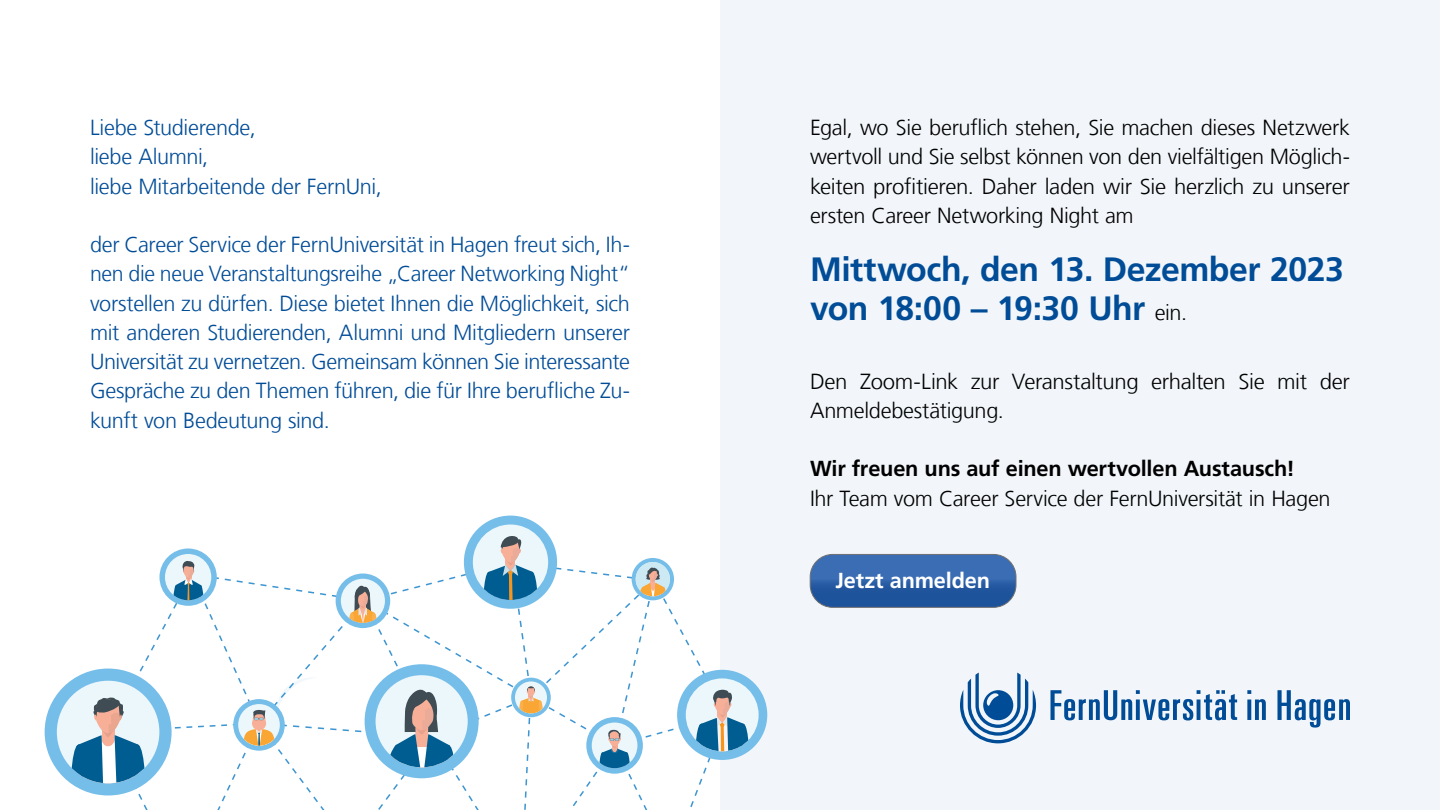
<style>
.page{position:relative;width:1440px;height:810px;background:#fff}
.page>*{position:absolute;margin:0;border:0;box-sizing:border-box;transform-origin:0 0}
.Fließtext{font:700 33.75px/39px "Frutiger LT Com";letter-spacing:-.015em;color:#004c97}
.Fließtext-2{font:300 21.75px/29.2px "Frutiger LT Com";letter-spacing:-.015em;color:#004c97;text-align:justify}
.Fließtext-3{font:300 21.75px/29.2px "Frutiger LT Com";letter-spacing:-.015em;color:#000;text-align:justify}
.Fließtext-4{font:700 21.75px "Frutiger LT Com";letter-spacing:-.01em;color:#000}
.Subheadline{font:700 21.75px "Frutiger LT Com";letter-spacing:-.01em;color:#fff}
.s1{font-weight:300;font-size:21.75px;color:#000}
</style>
<div class="page">
<div style="left:720px;top:0;width:720px;height:810px;background:#f2f6fa"></div>
<svg style="left:810px;top:554px;width:206px;height:52px;background:#3466ab"></svg>
<div style="left:810px;top:554px;width:206px;height:54px;border:1px solid #706f6f;border-radius:22px"></div>
<svg style="left:1051px;top:690px;width:299px;height:38px"></svg>
<svg style="left:960px;top:673px;width:76px;height:70px"></svg>
<div style="left:677px;top:670px;width:90px;height:90px;background:#76beea;border-radius:50%"></div>
<div style="left:686px;top:678px;width:73px;height:73px;background:#ecf7fb;border-radius:50%"></div>
<div style="left:45px;top:669px;width:127px;height:126px;background:#76beea;border-radius:50%"></div>
<div style="left:57px;top:681px;width:102px;height:102px;background:#ecf7fb;border-radius:50%"></div>
<div style="left:464px;top:516px;width:93px;height:93px;background:#76beea;border-radius:50%"></div>
<div style="left:473px;top:525px;width:75px;height:75px;background:#ecf7fb;border-radius:50%"></div>
<svg style="left:71px;top:534px;width:678px;height:276px"></svg>
<p class="Fließtext-2" style="left:90px;top:113px;width:167px">Liebe Studierende,</p>
<p class="Fließtext-2" style="left:90px;top:142px;width:120px">liebe Alumni,</p>
<p class="Fließtext-2" style="left:90px;top:172px;width:293px">liebe Mitarbeitende der FernUni,</p>
<p class="Fließtext-2" style="left:90px;top:230px;width:542px">der Career Service der FernUniversität in Hagen freut sich, Ih&shy;nen die neue Veranstaltungsreihe „Career Networking Night“ vorstellen zu dürfen. Diese bietet Ihnen die Möglichkeit, sich mit anderen Studierenden, Alumni und Mitgliedern unserer Universität zu vernetzen. Gemeinsam können Sie interessante Gespräche zu den Themen führen, die für Ihre berufliche Zu&shy;kunft von Bedeutung sind.</p>
<p class="Fließtext-3" style="left:810px;top:113px;width:542px">Egal, wo Sie beruflich stehen, Sie machen dieses Netzwerk wertvoll und Sie selbst können von den vielfältigen Möglich&shy;keiten profitieren. Daher laden wir Sie herzlich zu unserer ersten Career Networking Night am</p>
<p class="Fließtext" style="left:810px;top:250px;width:535px">Mittwoch, den 13. Dezember 2023 von 18:00 – 19:30 Uhr <span class="s1">ein.</span></p>
<p class="Fließtext-3" style="left:810px;top:367px;width:541px">Den Zoom-Link zur Veranstaltung erhalten Sie mit der<br>Anmeldebestätigung.</p>
<p class="Fließtext-4" style="left:810px;top:456px;width:487px">Wir freuen uns auf einen wertvollen Austausch!</p>
<p class="Fließtext-3" style="left:810px;top:484px;width:522px">Ihr Team vom Career Service der FernUniversität in Hagen</p>
<p class="Subheadline" style="left:835px;top:568px;width:156px">Jetzt anmelden</p>
</div>
